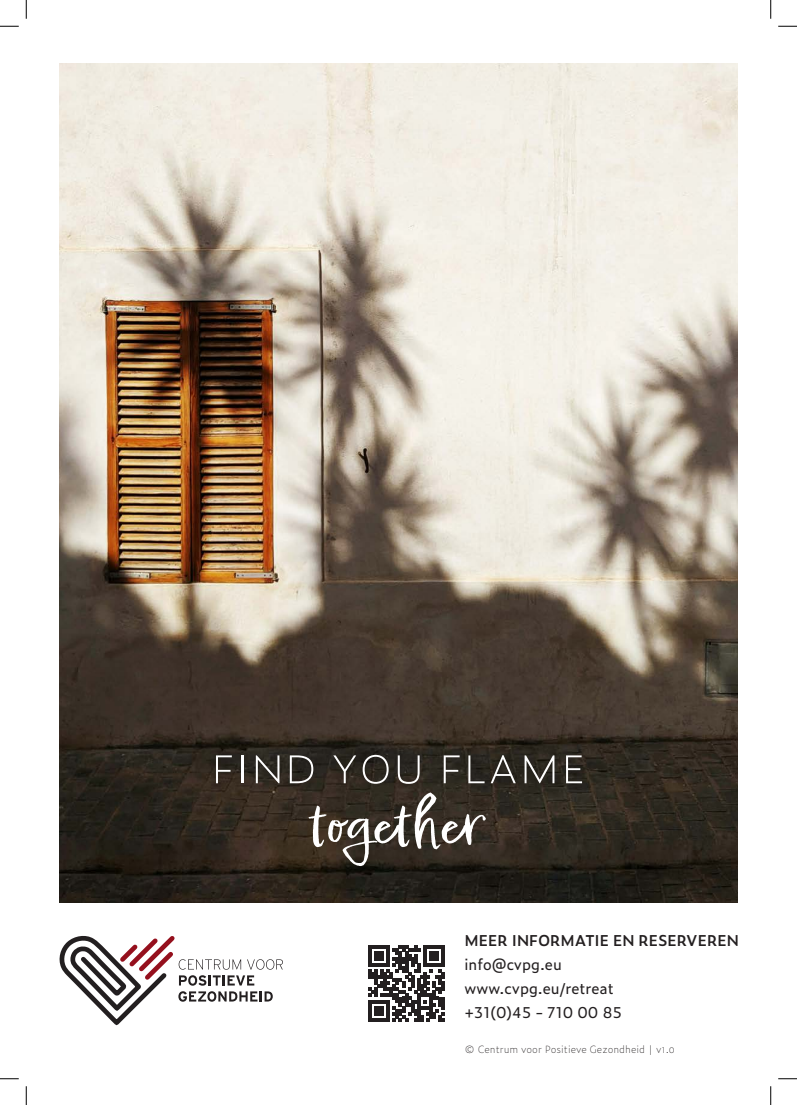
<style>
.page{position:relative;width:797px;height:1105px;background:#fff}
.page>*{position:absolute;margin:0;border:0;box-sizing:border-box;transform-origin:0 0}
.Dagomschrijving{font:58.75px "Epicursive Script";letter-spacing:.03em;color:#fff}
.Dagomschrijving-2{font:100 50px "Zeitung Pro";color:#fff}
.Titel_pagina{font:15px "Zeitung Pro";color:#231f20}
.Titel_pagina-2{font:600 15px "Zeitung Pro";color:#231f20}
.Titel_pagina-3{font:100 10px "Zeitung Pro";color:#231f20}
</style>
<div class="page">
<img style="left:59px;top:63px;width:679px;height:839px">
<svg style="left:59px;top:936px;width:224px;height:90px"></svg>
<div style="left:209px;top:748px;width:379px;height:42px;background:#231f20;opacity:.75"></div>
<svg style="left:368px;top:945px;width:76px;height:76px"></svg>
<svg style="left:0;top:25px;width:19px;height:2px"></svg>
<svg style="left:778px;top:25px;width:19px;height:2px"></svg>
<svg style="left:0;top:1078px;width:19px;height:1px"></svg>
<svg style="left:778px;top:1078px;width:19px;height:1px"></svg>
<svg style="left:25px;top:0;width:2px;height:19px"></svg>
<svg style="left:25px;top:1086px;width:2px;height:19px"></svg>
<svg style="left:770px;top:0;width:1px;height:19px"></svg>
<svg style="left:770px;top:1086px;width:1px;height:19px"></svg>
<p class="Dagomschrijving-2" style="left:210px;top:727px;width:377px">find you flame</p>
<p class="Dagomschrijving" style="left:312px;top:787px;width:174px">together</p>
<p class="Titel_pagina-2" style="left:464px;top:929px;width:276px">MEER INFORMATIE EN RESERVEREN</p>
<p class="Titel_pagina" style="left:464px;top:953px;width:99px">info@cvpg.eu</p>
<p class="Titel_pagina" style="left:464px;top:977px;width:151px">www.cvpg.eu/retreat</p>
<p class="Titel_pagina" style="left:464px;top:1001px;width:159px">+31(0)45 - 710 00 85</p>
<p class="Titel_pagina-3" style="left:464px;top:1041px;width:212px">© Centrum voor Positieve Gezondheid | v1.0</p>
</div>
